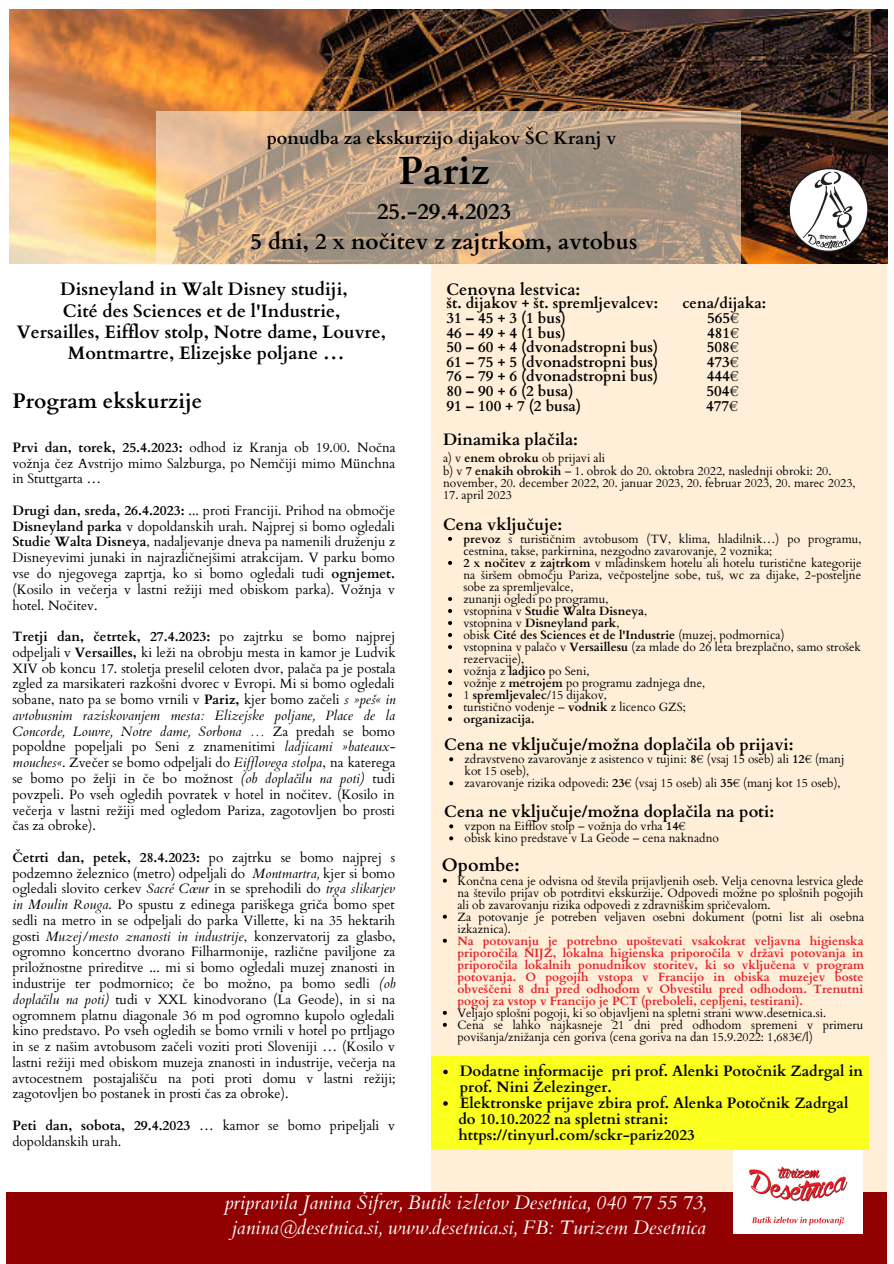
<style>
.page{position:relative;width:894px;height:1264px;background:#fff}
.page>*{position:absolute;margin:0;border:0;box-sizing:border-box;transform-origin:0 0}
.t1{font:700 39px "Cardo";color:#000}
.t2{font:700 22.5px/29.2px "Cardo";color:#000;text-align:center}
.t3{font:700 21px "Cardo";color:#000}
.t4{font:italic 19.5px/24.8px "Cardo";color:#fff;text-align:center}
.t5{font:700 18px/21.5px "Cardo";color:#000;text-align:center}
.t6{font:700 16.5px "Cardo";color:#000}
.t7{font:700 15px/15.8px "Cardo";color:#000}
.t8{font:13.5px/15.8px "Cardo";color:#000;text-align:justify}
.t9{font:12px/12px "Cardo";color:#000}
.t10{font:700 12px/12px "Cardo";color:#e61e27;text-align:justify}
.s1{font-weight:700}
.s2{font-style:italic}
</style>
<div class="page">
<img style="left:9px;top:9px;width:877px;height:255px">
<div style="left:431px;top:264px;width:455px;height:927px;background:#ffefd8"></div>
<div style="left:7px;top:1191px;width:879px;height:72px;background:#920101"></div>
<img style="left:733px;top:1150px;width:129px;height:83px">
<svg style="left:156px;top:111px;width:585px;height:153px;background:#b8a087"></svg>
<img style="left:788px;top:166px;width:80px;height:89px">
<div style="left:431px;top:1056px;width:437px;height:94px;background:#fbff1e"></div>
<svg style="left:448px;top:537px;width:4px;height:4px"></svg>
<svg style="left:448px;top:561px;width:4px;height:4px"></svg>
<svg style="left:448px;top:597px;width:4px;height:4px"></svg>
<svg style="left:448px;top:609px;width:4px;height:4px"></svg>
<svg style="left:448px;top:621px;width:4px;height:4px"></svg>
<svg style="left:448px;top:633px;width:4px;height:4px"></svg>
<svg style="left:448px;top:645px;width:4px;height:4px"></svg>
<svg style="left:448px;top:669px;width:4px;height:4px"></svg>
<svg style="left:448px;top:681px;width:4px;height:4px"></svg>
<svg style="left:448px;top:693px;width:4px;height:4px"></svg>
<svg style="left:448px;top:705px;width:4px;height:4px"></svg>
<svg style="left:448px;top:717px;width:4px;height:4px"></svg>
<svg style="left:442px;top:878px;width:4px;height:4px"></svg>
<svg style="left:442px;top:914px;width:4px;height:4px"></svg>
<svg style="left:442px;top:938px;width:4px;height:4px"></svg>
<svg style="left:442px;top:1010px;width:4px;height:4px"></svg>
<svg style="left:442px;top:1022px;width:4px;height:4px"></svg>
<svg style="left:449px;top:757px;width:4px;height:4px"></svg>
<svg style="left:449px;top:781px;width:4px;height:4px"></svg>
<svg style="left:449px;top:824px;width:4px;height:4px"></svg>
<svg style="left:449px;top:836px;width:4px;height:4px"></svg>
<svg style="left:443px;top:1069px;width:4px;height:5px"></svg>
<svg style="left:443px;top:1101px;width:4px;height:4px"></svg>
<h3 class="t5" style="left:266px;top:128px;width:351px">ponudba za ekskurzijo dijakov ŠC Kranj v</h3>
<h1 class="t1" style="left:398px;top:146px;width:93px">Pariz</h1>
<h2 class="t2" style="left:250px;top:197px;width:388px">25.-29.4.2023<br>5 dni, 2 x nočitev z zajtrkom, avtobus</h2>
<p class="t6" style="left:446px;top:278px;width:135px">Cenovna lestvica:</p>
<p class="t7" style="left:446px;top:295px;width:213px">št. dijakov + št. spremljevalcev:</p>
<p class="t7" style="left:682px;top:295px;width:85px">cena/dijaka:</p>
<p class="t7" style="left:446px;top:310px;width:121px">31 – 45 + 3 (1 bus)</p>
<p class="t7" style="left:707px;top:310px;width:33px">565€</p>
<p class="t7" style="left:446px;top:325px;width:121px">46 – 49 + 4 (1 bus)</p>
<p class="t7" style="left:707px;top:325px;width:33px">481€</p>
<p class="t7" style="left:446px;top:339px;width:213px">50 – 60 + 4 (dvonadstropni bus)</p>
<p class="t7" style="left:706px;top:339px;width:33px">508€</p>
<p class="t7" style="left:446px;top:354px;width:213px">61 – 75 + 5 (dvonadstropni bus)</p>
<p class="t7" style="left:706px;top:354px;width:33px">473€</p>
<p class="t7" style="left:446px;top:369px;width:213px">76 – 79 + 6 (dvonadstropni bus)</p>
<p class="t7" style="left:706px;top:369px;width:33px">444€</p>
<p class="t7" style="left:446px;top:383px;width:128px">80 – 90 + 6 (2 busa)</p>
<p class="t7" style="left:706px;top:383px;width:33px">504€</p>
<p class="t7" style="left:446px;top:398px;width:136px">91 – 100 + 7 (2 busa)</p>
<p class="t7" style="left:706px;top:398px;width:33px">477€</p>
<h3 class="t5" style="left:17px;top:279px;width:370px">Disneyland in Walt Disney studiji,<br>Cité des Sciences et de l'Industrie,<br>Versailles, Eifflov stolp, Notre dame, Louvre, Montmartre, Elizejske poljane …</h3>
<h3 class="t3" style="left:12px;top:387px;width:191px">Program ekskurzije</h3>
<p class="t8" style="left:12px;top:439px;width:384px"><span class="s1">Prvi dan, torek, 25.4.2023:</span> odhod iz Kranja ob 19.00. Nočna vožnja čez Avstrijo mimo Salzburga, po Nemčiji mimo Münchna in Stuttgarta …</p>
<p class="t8" style="left:12px;top:503px;width:384px"><span class="s1">Drugi dan, sreda, 26.4.2023:</span> ... proti Franciji. Prihod na območje <span class="s1">Disneyland parka</span> v dopoldanskih urah. Najprej si bomo ogledali <span class="s1">Studie Walta Disneya</span>, nadaljevanje dneva pa namenili druženju z Disneyevimi junaki in najrazličnejšimi atrakcijam. V parku bomo vse do njegovega zaprtja, ko si bomo ogledali tudi <span class="s1">ognjemet. </span>(Kosilo in večerja v lastni režiji med obiskom parka). Vožnja v hotel. Nočitev.</p>
<p class="t8" style="left:12px;top:629px;width:385px"><span class="s1">Tretji dan, četrtek, 27.4.2023:</span> po zajtrku se bomo najprej odpeljali v <span class="s1">Versailles,</span> ki leži na obrobju mesta in kamor je Ludvik XIV ob koncu 17. stoletja preselil celoten dvor, palača pa je postala zgled za marsikateri razkošni dvorec v Evropi. Mi si bomo ogledali sobane, nato pa se bomo vrnili v <span class="s1">Pariz,</span> kjer bomo začeli <span class="s2">s »peš« in avtobusnim raziskovanjem mesta: Elizejske poljane, Place de la Concorde, Louvre, Notre dame, Sorbona …</span> Za predah se bomo popoldne popeljali po Seni z znamenitimi <span class="s2">ladjicami »bateaux&shy;mouches«</span>. Zvečer se bomo odpeljali do <span class="s2">Eifflovega stolpa</span>, na katerega se bomo po želji in če bo možnost <span class="s2">(ob doplačilu na poti)</span> tudi povzpeli. Po vseh ogledih povratek v hotel in nočitev. (Kosilo in večerja v lastni režiji med ogledom Pariza, zagotovljen bo prosti čas za obroke).</p>
<p class="t8" style="left:12px;top:849px;width:384px"><span class="s1">Četrti dan, petek, 28.4.2023:</span> po zajtrku se bomo najprej s podzemno železnico (metro) odpeljali do <span class="s2">Montmartra,</span> kjer si bomo ogledali slovito cerkev <span class="s2">Sacré Cœur</span> in se sprehodili do <span class="s2">trga slikarjev in Moulin Rouga</span>. Po spustu z edinega pariškega griča bomo spet sedli na metro in se odpeljali do parka Villette, ki na 35 hektarih gosti <span class="s2">Muzej/mesto znanosti in industrije</span>, konzervatorij za glasbo, ogromno koncertno dvorano Filharmonije, različne paviljone za priložnostne prireditve ... mi si bomo ogledali muzej znanosti in industrije ter podmornico; če bo možno, pa bomo sedli <span class="s2">(ob doplačilu na poti)</span> tudi v XXL kinodvorano (La Geode), in si na ogromnem platnu diagonale 36 m pod ogromno kupolo ogledali kino predstavo. Po vseh ogledih se bomo vrnili v hotel po prtljago in se z našim avtobusom začeli voziti proti Sloveniji … (Kosilo v lastni režiji med obiskom muzeja znanosti in industrije, večerja na avtocestnem postajališču na poti proti domu v lastni režiji; zagotovljen bo postanek in prosti čas za obroke).</p>
<p class="t8" style="left:12px;top:1117px;width:384px"><span class="s1">Peti dan, sobota, 29.4.2023</span> … kamor se bomo pripeljali v dopoldanskih urah.</p>
<p class="t6" style="left:443px;top:429px;width:136px">Dinamika plačila:</p>
<p class="t9" style="left:443px;top:451px;width:414px;line-height:12.5px">a) v <span class="s1">enem obroku</span> ob prijavi ali<br>b) v <span class="s1">7 enakih obrokih</span> – 1. obrok do 20. oktobra 2022, naslednji obroki: 20. november, 20. december 2022, 20. januar 2023, 20. februar 2023, 20. marec 2023,</p>
<p class="t9" style="left:443px;top:489px;width:70px">17. april 2023</p>
<p class="t6" style="left:443px;top:513px;width:121px">Cena vključuje:</p>
<p class="t9" style="left:463px;top:533px;width:399px"><span class="s1">prevoz</span> s turističnim avtobusom (TV, klima, hladilnik…) po programu, cestnina, takse, parkirnina, nezgodno zavarovanje, 2 voznika;<br><span class="s1">2 x nočitev z zajtrkom</span> v mladinskem hotelu ali hotelu turistične kategorije na širšem območju Pariza, večposteljne sobe, tuš, wc za dijake, 2-posteljne sobe za spremljevalce,<br>zunanji ogledi po programu,<br>vstopnina v <span class="s1">Studie Walta Disneya</span>,<br>vstopnina v <span class="s1">Disneyland park</span>,<br>obisk <span class="s1">Cité des Sciences et de l'Industrie</span> (muzej, podmornica)<br>vstopnina v palačo v <span class="s1">Versaillesu</span> (za mlade do 26 leta brezplačno, samo strošek rezervacije),<br>vožnja z <span class="s1">ladjico</span> po Seni,<br>vožnje z <span class="s1">metrojem</span> po programu zadnjega dne,<br>1 <span class="s1">spremljevalec</span>/15 dijakov,<br>turistično vodenje – <span class="s1">vodnik</span> z licenco GZS;<br><span class="s1">organizacija.</span></p>
<p class="t6" style="left:444px;top:734px;width:350px">Cena ne vključuje/možna doplačila ob prijavi:</p>
<p class="t9" style="left:464px;top:753px;width:381px">zdravstveno zavarovanje z asistenco v tujini: <span class="s1">8€</span> (vsaj 15 oseb) ali <span class="s1">12€</span> (manj kot 15 oseb),<br>zavarovanje rizika odpovedi: <span class="s1">23€</span> (vsaj 15 oseb) ali <span class="s1">35€</span> (manj kot 15 oseb),</p>
<p class="t9" style="left:464px;top:820px;width:256px">vzpon na Eifflov stolp – vožnja do vrha <span class="s1">14€<br></span>obisk kino predstave v La Geode – cena naknadno</p>
<p class="t6" style="left:444px;top:801px;width:331px">Cena ne vključuje/možna doplačila na poti:</p>
<h3 class="t5" style="left:441px;top:854px;width:79px">Opombe:</h3>
<p class="t9" style="left:457px;top:874px;width:408px">Končna cena je odvisna od števila prijavljenih oseb. Velja cenovna lestvica glede na število prijav ob potrditvi ekskurzije. Odpovedi možne po splošnih pogojih ali ob zavarovanju rizika odpovedi z zdravniškim spričevalom.<br>Za potovanje je potreben veljaven osebni dokument (potni list ali osebna izkaznica).</p>
<p class="t10" style="left:457px;top:935px;width:408px">Na potovanju je potrebno upoštevati vsakokrat veljavna higienska priporočila NIJZ, lokalna higienska priporočila v državi potovanja in priporočila lokalnih ponudnikov storitev, ki so vključena v program potovanja. O pogojih vstopa v Francijo in obiska muzejev boste obveščeni 8 dni pred odhodom v Obvestilu pred odhodom. Trenutni pogoj za vstop v Francijo je PCT (preboleli, cepljeni, testirani).</p>
<p class="t9" style="left:457px;top:1007px;width:407px">Veljajo splošni pogoji, ki so objavljeni na spletni strani www.desetnica.si.<br>Cena se lahko najkasneje 21 dni pred odhodom spremeni v primeru povišanja/znižanja cen goriva (cena goriva na dan 15.9.2022: 1,683€/l)</p>
<p class="t7" style="left:458px;top:1063px;width:406px">Dodatne informacije pri prof. Alenki Potočnik Zadrgal in prof. Nini Železinger.<br>Elektronske prijave zbira prof. Alenka Potočnik Zadrgal do 10.10.2022 na spletni strani: https://tinyurl.com/sckr-pariz2023</p>
<h3 class="t4" style="left:224px;top:1190px;width:483px">pripravila Janina Šifrer, Butik izletov Desetnica, 040 77 55 73, janina@desetnica.si, www.desetnica.si, FB: Turizem Desetnica</h3>
</div>
